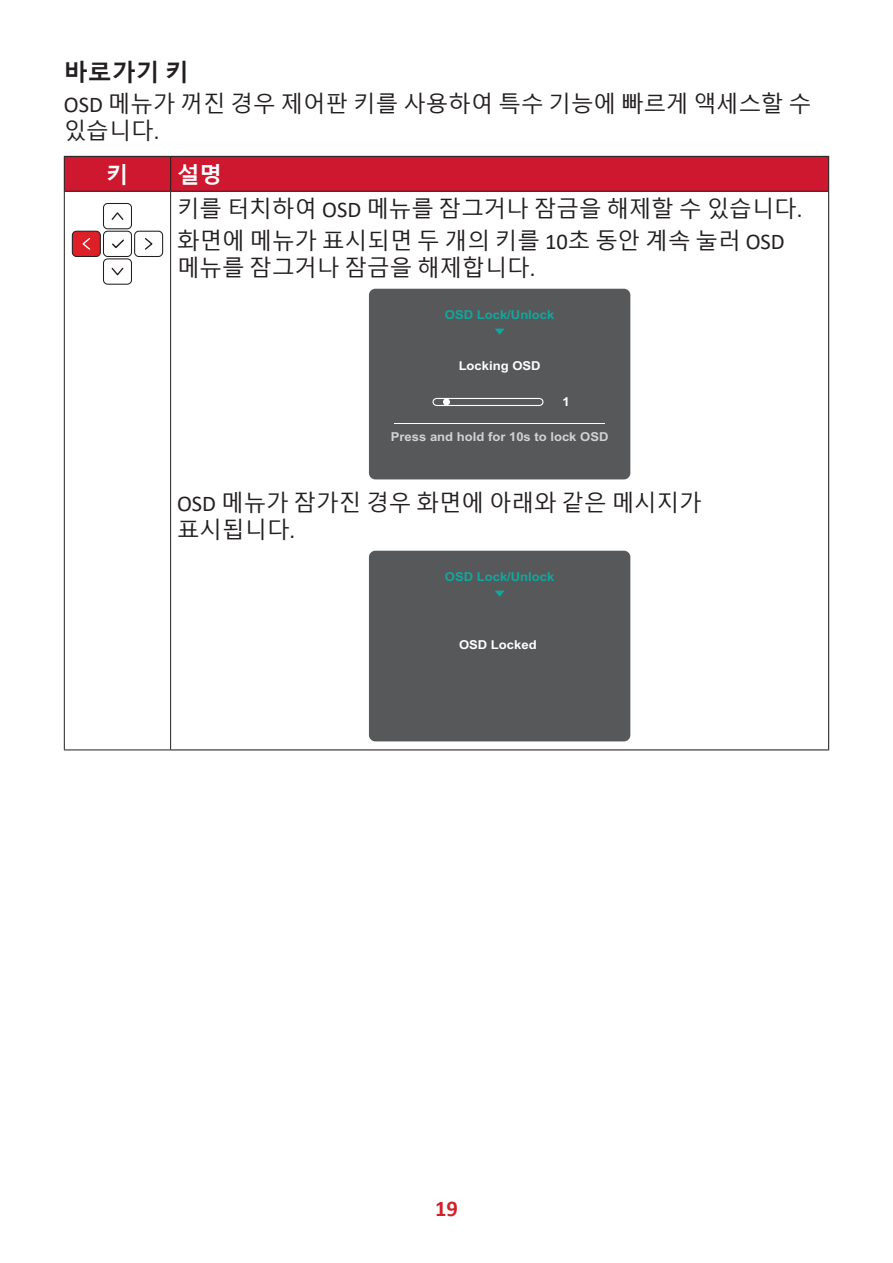
<style>
.page{position:relative;width:893px;height:1263px;background:#fff}
.page>*{position:absolute;margin:0;border:0;box-sizing:border-box;transform-origin:0 0}
.t1{font:700 24px "Malgun Gothic";color:#231f20}
.t2{font:22.5px/27px "Malgun Gothic";color:#231f20}
.t3{font:700 22.5px "Calibri";color:#d1232a}
.t4{font:700 22.5px "Malgun Gothic";color:#fff}
.t5{font:700 12.3px "Arial";color:#12a79d;scale:1.06 1}
.t6{font:700 12.3px "Arial";color:#d1d2d4;scale:1.06 1}
.t7{font:700 12.3px "Arial";color:#fff;scale:1.06 1}
.s1{font-family:"Calibri"}
.s2{font-weight:700;color:#fff}
</style>
<div class="page">
<div style="left:65px;top:157px;width:763px;height:34px;background:#ce182f"></div>
<hr style="left:64px;top:156px;width:107px;height:1px;background:#231f20">
<hr style="left:64px;top:157px;width:1px;height:34px;background:#231f20">
<hr style="left:171px;top:156px;width:658px;height:1px;background:#231f20">
<hr style="left:170px;top:157px;width:1px;height:34px;background:#231f20">
<hr style="left:828px;top:157px;width:1px;height:34px;background:#231f20">
<hr style="left:64px;top:191px;width:107px;height:1px;background:#231f20">
<hr style="left:171px;top:191px;width:658px;height:1px;background:#231f20">
<hr style="left:828px;top:192px;width:1px;height:557px;background:#231f20">
<hr style="left:171px;top:749px;width:658px;height:1px;background:#231f20">
<hr style="left:64px;top:192px;width:1px;height:557px;background:#231f20">
<hr style="left:170px;top:192px;width:1px;height:557px;background:#231f20">
<hr style="left:64px;top:749px;width:107px;height:1px;background:#231f20">
<div style="left:103px;top:258px;width:29px;height:27px;border:1px solid #231f20;border-radius:4px"></div>
<svg style="left:111px;top:267px;width:13px;height:9px"></svg>
<div style="left:103px;top:203px;width:29px;height:26px;border:1px solid #231f20;border-radius:4px"></div>
<svg style="left:111px;top:212px;width:13px;height:8px"></svg>
<div style="left:134px;top:231px;width:29px;height:26px;border:1px solid #231f20;border-radius:4px"></div>
<svg style="left:144px;top:238px;width:9px;height:12px"></svg>
<div style="left:72px;top:231px;width:28px;height:25px;background:#dd1f28;border-radius:4px"></div>
<div style="left:72px;top:231px;width:29px;height:26px;border:1px solid #231f20;border-radius:4px"></div>
<svg style="left:82px;top:238px;width:9px;height:12px"></svg>
<div style="left:103px;top:231px;width:29px;height:26px;border:1px solid #231f20;border-radius:4px"></div>
<svg style="left:112px;top:239px;width:12px;height:10px"></svg>
<div style="left:369px;top:289px;width:261px;height:190px;background:#57585a;border-radius:6px"></div>
<hr style="left:394px;top:423px;width:211px;height:1px;background:#fff">
<div style="left:432px;top:398px;width:111px;height:8px;border:1px solid #fff;border-radius:4px"></div>
<div style="left:443px;top:398px;width:7px;height:7px;background:#fff;border-radius:50%"></div>
<svg style="left:495px;top:329px;width:9px;height:6px"></svg>
<div style="left:369px;top:551px;width:261px;height:190px;background:#57585a;border-radius:6px"></div>
<svg style="left:495px;top:591px;width:9px;height:6px"></svg>
<p class="t1" style="left:64px;top:58px;width:127px">바로가기 키</p>
<p class="t2" style="left:64px;top:91px;width:749px"><span class="s1">OSD</span> 메뉴가 꺼진 경우 제어판 키를 사용하여 특수 기능에 빠르게 액세스할 수 있습니다<span class="s1">.</span></p>
<p class="t4" style="left:106px;top:161px;width:24px">키</p>
<p class="t2" style="left:177px;top:158px;width:627px;line-height:34.7px"><span class="s2">설명<br></span>키를 터치하여 <span class="s1">OSD</span> 메뉴를 잠그거나 잠금을 해제할 수 있습니다<span class="s1">.</span></p>
<p class="t2" style="left:177px;top:227px;width:609px">화면에 메뉴가 표시되면 두 개의 키를 <span class="s1">10</span>초 동안 계속 눌러 <span class="s1">OSD </span>메뉴를 잠그거나 잠금을 해제합니다<span class="s1">.</span></p>
<p class="t5" style="left:445px;top:306px;width:105px">OSD Lock/Unlock</p>
<p class="t7" style="left:459px;top:357px;width:79px">Locking OSD</p>
<p class="t7" style="left:563px;top:393px;width:8px">1</p>
<p class="t6" style="left:391px;top:428px;width:207px">Press and hold for 10s to lock OSD</p>
<p class="t2" style="left:177px;top:489px;width:526px"><span class="s1">OSD</span> 메뉴가 잠가진 경우 화면에 아래와 같은 메시지가 표시됩니다<span class="s1">.</span></p>
<p class="t5" style="left:445px;top:567px;width:105px">OSD Lock/Unlock</p>
<p class="t7" style="left:459px;top:635px;width:75px">OSD Locked</p>
<p class="t3" style="left:435px;top:1193px;width:24px">19</p>
</div>
